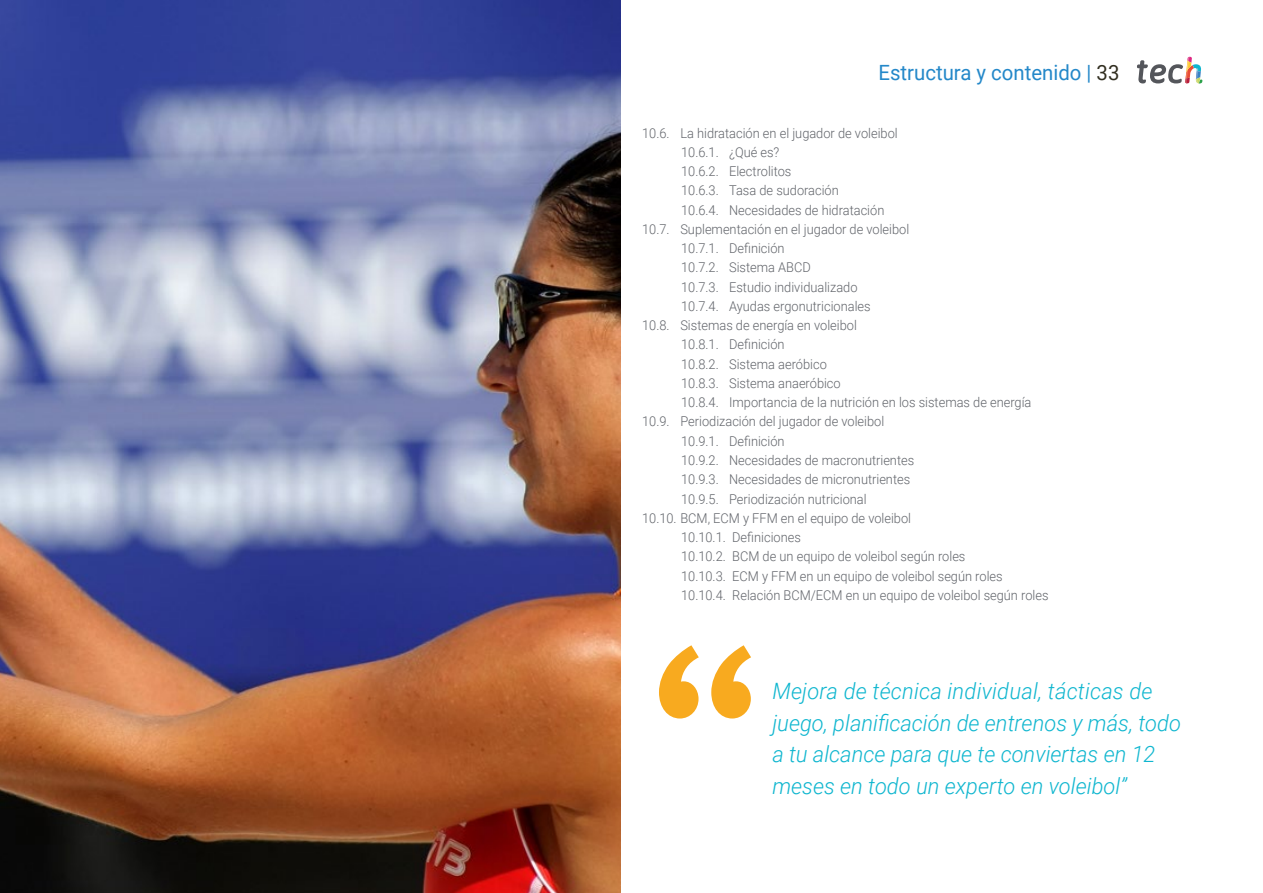
<style>
.page{position:relative;width:1263px;height:893px;background:#fff}
.page>*{position:absolute;margin:0;border:0;box-sizing:border-box;transform-origin:0 0}
.t1{font:italic 300 22.5px/31.5px "Roboto";color:#0fb6cf}
.t2{font:21px "Roboto";color:#2488c9}
.t3{font:300 13.5px "Roboto";color:#61646a;scale:.95 1}
.s1{color:#312e20}
</style>
<div class="page">
<img style="left:0;top:0;width:621px;height:893px">
<svg style="left:659px;top:645px;width:92px;height:73px"></svg>
<svg style="left:1137px;top:57px;width:65px;height:27px"></svg>
<h2 class="t2" style="left:878px;top:57px;width:242px">Estructura y contenido | <span class="s1">33</span></h2>
<p class="t3" style="left:642px;top:123px;width:271px">10.6. La hidratación en el jugador de voleibol</p>
<p class="t3" style="left:681px;top:143px;width:105px">10.6.1. ¿Qué es?</p>
<p class="t3" style="left:681px;top:162px;width:118px">10.6.2. Electrolitos</p>
<p class="t3" style="left:681px;top:181px;width:167px">10.6.3. Tasa de sudoración</p>
<p class="t3" style="left:681px;top:200px;width:215px">10.6.4. Necesidades de hidratación</p>
<p class="t3" style="left:642px;top:220px;width:283px">10.7. Suplementación en el jugador de voleibol</p>
<p class="t3" style="left:681px;top:239px;width:110px">10.7.1. Definición</p>
<p class="t3" style="left:681px;top:258px;width:138px">10.7.2. Sistema ABCD</p>
<p class="t3" style="left:681px;top:277px;width:187px">10.7.3. Estudio individualizado</p>
<p class="t3" style="left:681px;top:297px;width:201px">10.7.4. Ayudas ergonutricionales</p>
<p class="t3" style="left:642px;top:316px;width:228px">10.8. Sistemas de energía en voleibol</p>
<p class="t3" style="left:681px;top:335px;width:110px">10.8.1. Definición</p>
<p class="t3" style="left:681px;top:354px;width:155px">10.8.2. Sistema aeróbico</p>
<p class="t3" style="left:681px;top:374px;width:170px">10.8.3. Sistema anaeróbico</p>
<p class="t3" style="left:681px;top:393px;width:370px">10.8.4. Importancia de la nutrición en los sistemas de energía</p>
<p class="t3" style="left:642px;top:412px;width:256px">10.9. Periodización del jugador de voleibol</p>
<p class="t3" style="left:681px;top:431px;width:110px">10.9.1. Definición</p>
<p class="t3" style="left:681px;top:451px;width:247px">10.9.2. Necesidades de macronutrientes</p>
<p class="t3" style="left:681px;top:470px;width:243px">10.9.3. Necesidades de micronutrientes</p>
<p class="t3" style="left:681px;top:489px;width:197px">10.9.5. Periodización nutricional</p>
<p class="t3" style="left:642px;top:508px;width:285px">10.10. BCM, ECM y FFM en el equipo de voleibol</p>
<p class="t3" style="left:681px;top:528px;width:128px">10.10.1. Definiciones</p>
<p class="t3" style="left:681px;top:547px;width:301px">10.10.2. BCM de un equipo de voleibol según roles</p>
<p class="t3" style="left:681px;top:566px;width:340px">10.10.3. ECM y FFM en un equipo de voleibol según roles</p>
<p class="t3" style="left:681px;top:585px;width:388px">10.10.4. Relación BCM/ECM en un equipo de voleibol según roles</p>
<h1 class="t1" style="left:772px;top:675px;width:410px">Mejora de técnica individual, tácticas de juego, planificación de entrenos y más, todo a tu alcance para que te conviertas en 12 meses en todo un experto en voleibol”</h1>
</div>
